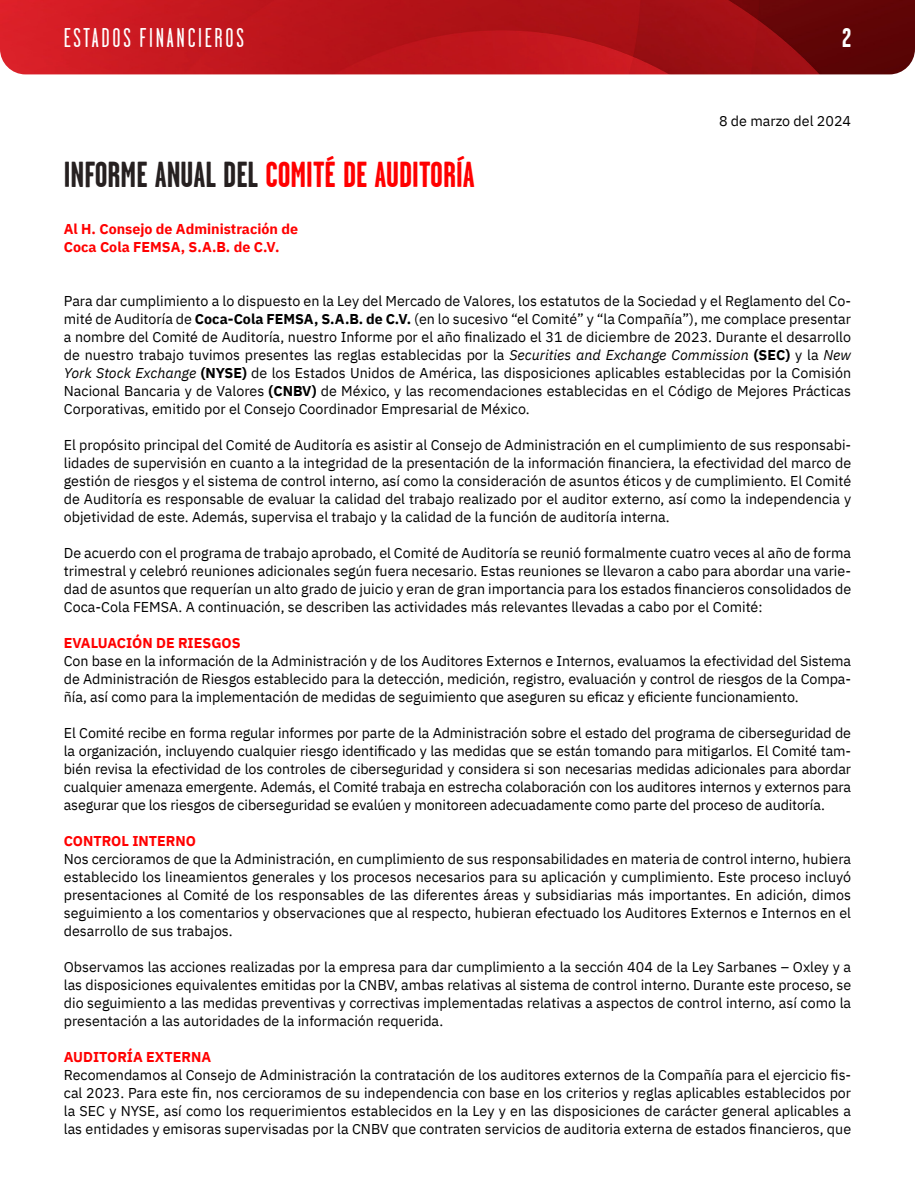
<style>
.page{position:relative;width:915px;height:1191px;background:#fff}
.page>*{position:absolute;margin:0;border:0;box-sizing:border-box;transform-origin:0 0}
.Body_Text_H0_12_pt{font:700 36px "Garage Gothic";color:#f00}
.t1{font:27px "Garage Gothic";letter-spacing:.1em;color:#fff}
.t2{font:700 27px "Garage Gothic";color:#fff}
.Body_Text_SPA_12_pt{font:14.25px/18px "IBM Plex Sans";color:#000;text-align:justify}
.Body_Text_H1_12_pt{font:700 14.25px/18px "IBM Plex Sans";color:#f00}
.s1{color:#262020}
.s2{font-weight:700}
.s3{font-style:italic}
</style>
<div class="page">
<img style="left:0;top:0;width:914px;height:74px">
<h2 class="t1" style="left:64px;top:23px;width:181px">ESTADOS FINANCIEROS</h2>
<h2 class="t2" style="left:841px;top:23px;width:11px">2</h2>
<p class="Body_Text_H0_12_pt" style="left:64px;top:155px;width:412px"><span class="s1">INFORME ANUAL DEL</span> COMITÉ DE AUDITORÍA</p>
<p class="Body_Text_H1_12_pt" style="left:64px;top:219px;width:236px">Al H. Consejo de Administración de<br>Coca Cola FEMSA, S.A.B. de C.V.</p>
<p class="Body_Text_SPA_12_pt" style="left:718px;top:111px;width:133px">8 de marzo del 2024</p>
<p class="Body_Text_SPA_12_pt" style="left:64px;top:291px;width:788px">Para dar cumplimiento a lo dispuesto en la Ley del Mercado de Valores, los estatutos de la Sociedad y el Reglamento del Co&shy;mité de Auditoría de <span class="s2">Coca-Cola FEMSA, S.A.B. de C.V.</span> (en lo sucesivo “el Comité” y “la Compañía”), me complace presentar a nombre del Comité de Auditoría, nuestro Informe por el año finalizado el 31 de diciembre de 2023. Durante el desarrollo de nuestro trabajo tuvimos presentes las reglas establecidas por la <span class="s3">Securities and Exchange Commission</span> <span class="s2">(SEC)</span> y la <span class="s3">New York Stock Exchange</span> <span class="s2">(NYSE)</span> de los Estados Unidos de América, las disposiciones aplicables establecidas por la Comisión Nacional Bancaria y de Valores <span class="s2">(CNBV)</span> de México, y las recomendaciones establecidas en el Código de Mejores Prácticas Corporativas, emitido por el Consejo Coordinador Empresarial de México.</p>
<p class="Body_Text_SPA_12_pt" style="left:64px;top:435px;width:788px">El propósito principal del Comité de Auditoría es asistir al Consejo de Administración en el cumplimiento de sus responsabi&shy;lidades de supervisión en cuanto a la integridad de la presentación de la información financiera, la efectividad del marco de gestión de riesgos y el sistema de control interno, así como la consideración de asuntos éticos y de cumplimiento. El Comité de Auditoría es responsable de evaluar la calidad del trabajo realizado por el auditor externo, así como la independencia y objetividad de este. Además, supervisa el trabajo y la calidad de la función de auditoría interna.</p>
<p class="Body_Text_SPA_12_pt" style="left:64px;top:543px;width:788px">De acuerdo con el programa de trabajo aprobado, el Comité de Auditoría se reunió formalmente cuatro veces al año de forma trimestral y celebró reuniones adicionales según fuera necesario. Estas reuniones se llevaron a cabo para abordar una varie&shy;dad de asuntos que requerían un alto grado de juicio y eran de gran importancia para los estados financieros consolidados de Coca-Cola FEMSA. A continuación, se describen las actividades más relevantes llevadas a cabo por el Comité:</p>
<p class="Body_Text_H1_12_pt" style="left:64px;top:633px;width:178px">EVALUACIÓN DE RIESGOS</p>
<p class="Body_Text_SPA_12_pt" style="left:64px;top:651px;width:788px">Con base en la información de la Administración y de los Auditores Externos e Internos, evaluamos la efectividad del Sistema de Administración de Riesgos establecido para la detección, medición, registro, evaluación y control de riesgos de la Compa&shy;ñía, así como para la implementación de medidas de seguimiento que aseguren su eficaz y eficiente funcionamiento.</p>
<p class="Body_Text_SPA_12_pt" style="left:64px;top:723px;width:788px">El Comité recibe en forma regular informes por parte de la Administración sobre el estado del programa de ciberseguridad de la organización, incluyendo cualquier riesgo identificado y las medidas que se están tomando para mitigarlos. El Comité tam&shy;bién revisa la efectividad de los controles de ciberseguridad y considera si son necesarias medidas adicionales para abordar cualquier amenaza emergente. Además, el Comité trabaja en estrecha colaboración con los auditores internos y externos para asegurar que los riesgos de ciberseguridad se evalúen y monitoreen adecuadamente como parte del proceso de auditoría.</p>
<p class="Body_Text_H1_12_pt" style="left:64px;top:831px;width:133px">CONTROL INTERNO</p>
<p class="Body_Text_SPA_12_pt" style="left:64px;top:849px;width:788px">Nos cercioramos de que la Administración, en cumplimiento de sus responsabilidades en materia de control interno, hubiera establecido los lineamientos generales y los procesos necesarios para su aplicación y cumplimiento. Este proceso incluyó presentaciones al Comité de los responsables de las diferentes áreas y subsidiarias más importantes. En adición, dimos seguimiento a los comentarios y observaciones que al respecto, hubieran efectuado los Auditores Externos e Internos en el desarrollo de sus trabajos.</p>
<p class="Body_Text_SPA_12_pt" style="left:64px;top:957px;width:788px">Observamos las acciones realizadas por la empresa para dar cumplimiento a la sección 404 de la Ley Sarbanes – Oxley y a las disposiciones equivalentes emitidas por la CNBV, ambas relativas al sistema de control interno. Durante este proceso, se dio seguimiento a las medidas preventivas y correctivas implementadas relativas a aspectos de control interno, así como la presentación a las autoridades de la información requerida.</p>
<p class="Body_Text_H1_12_pt" style="left:64px;top:1047px;width:149px">AUDITORÍA EXTERNA</p>
<p class="Body_Text_SPA_12_pt" style="left:64px;top:1065px;width:788px">Recomendamos al Consejo de Administración la contratación de los auditores externos de la Compañía para el ejercicio fis&shy;cal 2023. Para este fin, nos cercioramos de su independencia con base en los criterios y reglas aplicables establecidos por la SEC y NYSE, así como los requerimientos establecidos en la Ley y en las disposiciones de carácter general aplicables a las entidades y emisoras supervisadas por la CNBV que contraten servicios de auditoria externa de estados financieros, que</p>
</div>
